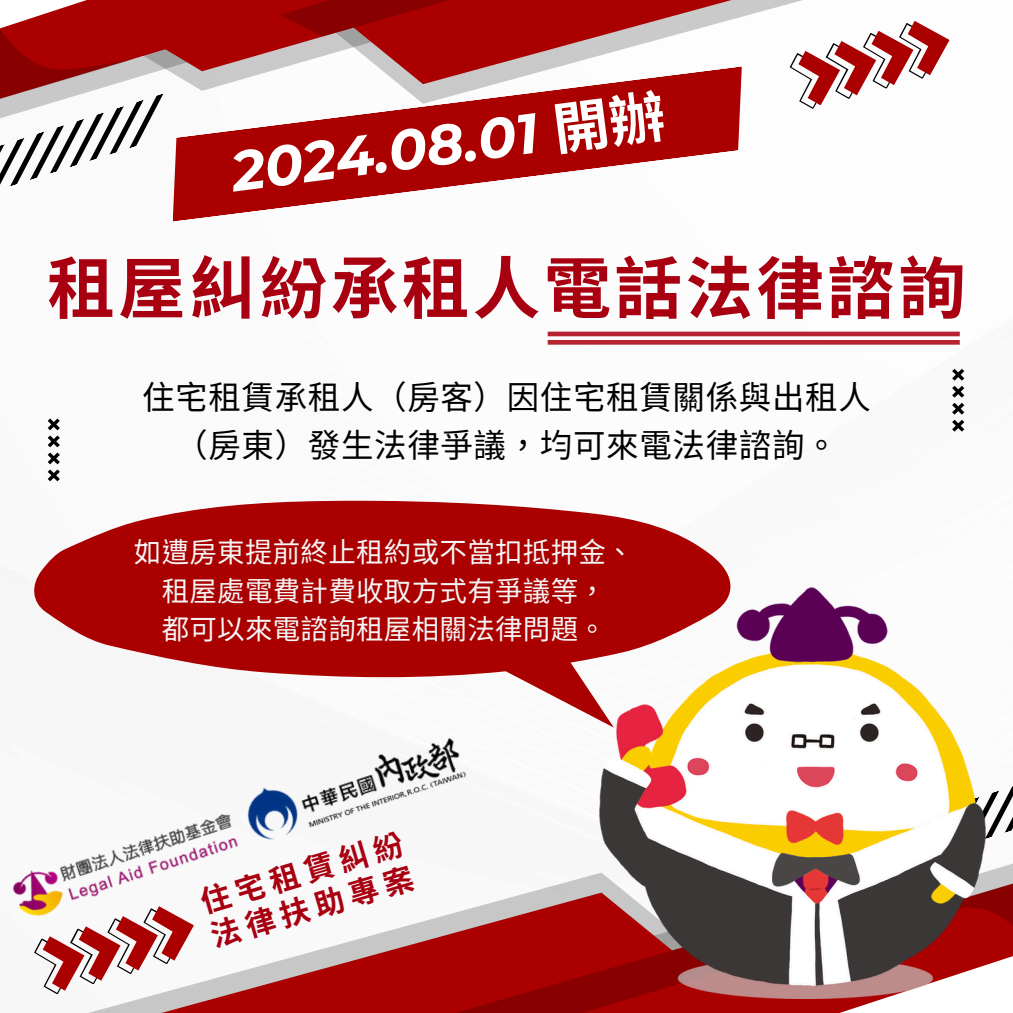
<style>
.page{position:relative;width:1013px;height:1013px;background:#fff}
.page>*{position:absolute;margin:0;border:0;box-sizing:border-box;transform-origin:0 0}
.t1{font:700 67.5px "Noto Sans TC";letter-spacing:.05em;color:#a80010}
.t2{font:italic 700 56.25px "Montserrat";color:#fff}
.t3{font:32.5px/47.8px "Noto Sans CJ Ksc";letter-spacing:.02em;color:#000}
.t4{font:700 30px/35.6px "Noto Sans CJ Ksc";color:#a80010}
.t5{font:27.5px/38.5px "Noto Sans CJ Ksc";letter-spacing:.01em;color:#f6f6f6;text-align:center}
.s1{font-family:"Noto Sans CJ Ksc";font-style:normal}
</style>
<div class="page">
<svg style="left:92px;top:969px;width:156px;height:43px;fill:#c7c7c7"></svg>
<svg style="left:383px;top:877px;width:447px;height:135px"></svg>
<svg style="left:248px;top:941px;width:499px;height:71px;background:#ad2222"></svg>
<svg style="left:830px;top:877px;width:182px;height:135px"></svg>
<svg style="left:198px;top:0;width:439px;height:66px;background:#ba5050"></svg>
<svg style="left:280px;top:0;width:489px;height:36px;background:#ae3030"></svg>
<svg style="left:0;top:0;width:198px;height:221px"></svg>
<svg style="left:985px;top:787px;width:27px;height:84px"></svg>
<svg style="left:34px;top:925px;width:167px;height:72px"></svg>
<svg style="left:789px;top:21px;width:161px;height:88px"></svg>
<svg style="left:952px;top:369px;width:12px;height:62px"></svg>
<svg style="left:48px;top:418px;width:12px;height:63px"></svg>
<svg style="left:173px;top:66px;width:568px;height:156px;fill:#a00"></svg>
<img style="left:600px;top:587px;width:385px;height:411px">
<svg style="left:34px;top:500px;width:703px;height:227px;fill:#a00"></svg>
<img style="left:12px;top:814px;width:225px;height:111px">
<img style="left:237px;top:720px;width:241px;height:127px">
<div style="left:547px;top:331px;width:412px;height:5px;background:#b62432"></div>
<div style="left:547px;top:340px;width:412px;height:5px;background:#b62432"></div>
<p class="t2" style="left:227px;top:137px;width:438px;rotate:-7deg">2024.08.01 <span class="s1">開辦</span></p>
<h2 class="t1" style="left:47px;top:235px;width:920px">租屋糾紛承租人電話法律諮詢</h2>
<p class="t3" style="left:175px;top:372px;width:694px;text-indent:-33px">住宅租賃承租人（房客）因住宅租賃關係與出租人（房東）發生法律爭議， 均可來電法律諮詢。</p>
<p class="t5" style="left:134px;top:531px;width:482px">如遭房東提前終止租約或不當扣抵押金、租屋處電費計費收取方式有爭議等，</p>
<h3 class="t5" style="left:162px;top:608px;width:426px">都可以來電諮詢租屋相關法律問題。</h3>
<h1 class="t4" style="left:195px;top:884px;width:212px;rotate:-17deg">住宅租賃糾紛法律扶助專案</h1>
</div>
